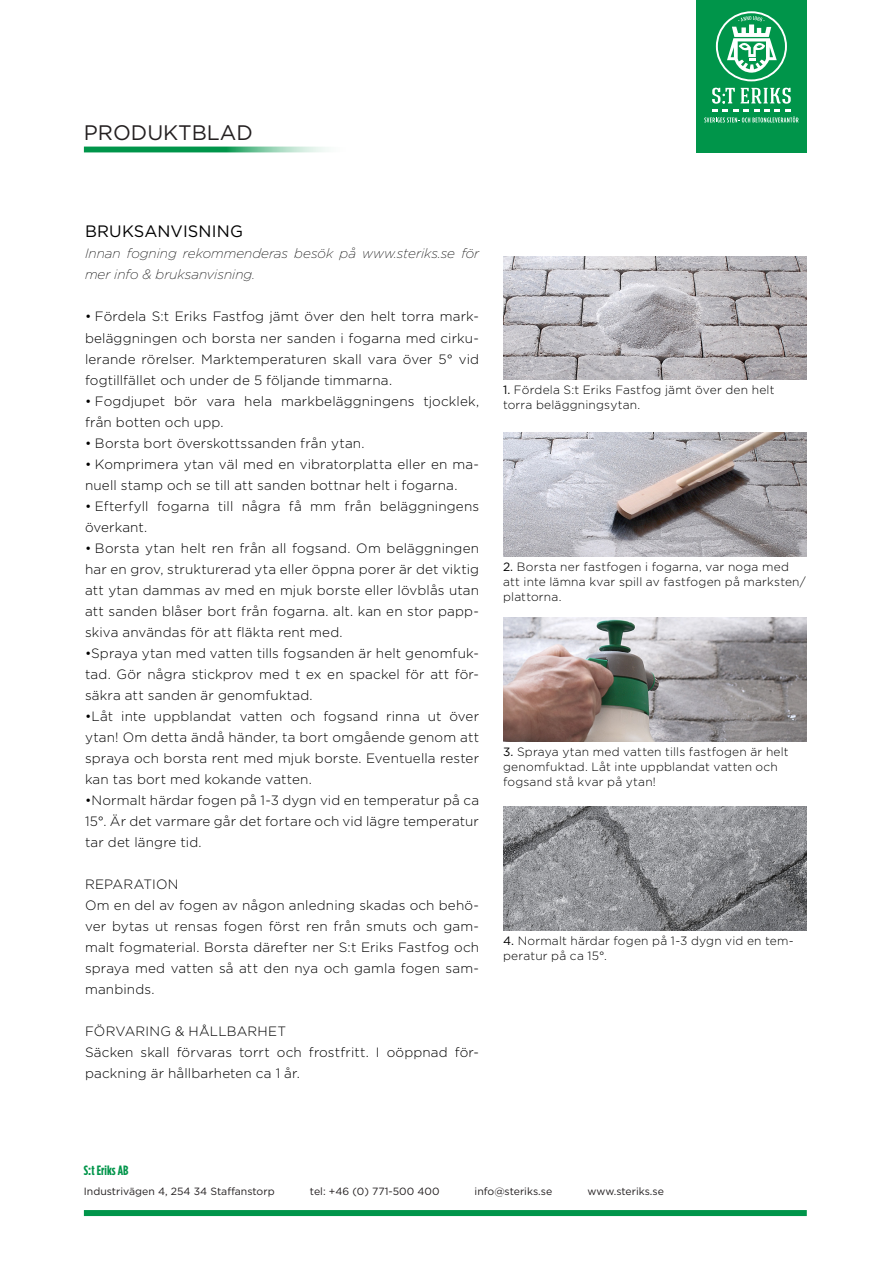
<style>
.page{position:relative;width:893px;height:1263px;background:#fff}
.page>*{position:absolute;margin:0;border:0;box-sizing:border-box;transform-origin:0 0}
.t1{font:21px "Gotham";color:#231f20}
.t2{font:16.5px "Gotham";letter-spacing:.005em;color:#000}
.t3{font:300 13.5px/21px "Gotham";letter-spacing:.01em;color:#000;text-align:justify}
.t4{font:italic 200 13.5px/21px "Gotham";color:#000}
.t5{font:700 13.5px "Gotham Condensed";color:#00954a}
.t6{font:300 12px/15px "Gotham";letter-spacing:.015em;color:#000}
.t7{font:10.5px "Gotham";color:#231f20}
.s1{font-weight:400}
</style>
<div class="page">
<img style="left:503px;top:433px;width:304px;height:123px">
<img style="left:503px;top:618px;width:304px;height:123px">
<img style="left:503px;top:807px;width:304px;height:123px">
<img style="left:503px;top:256px;width:304px;height:124px">
<div style="left:84px;top:1210px;width:723px;height:6px;background:#00954a"></div>
<div style="left:696px;top:0;width:111px;height:152px;background:#00954a"></div>
<svg style="left:704px;top:88px;width:94px;height:34px"></svg>
<svg style="left:716px;top:11px;width:71px;height:70px"></svg>
<svg style="left:84px;top:146px;width:244px;height:6px"></svg>
<h1 class="t1" style="left:84px;top:119px;width:171px">PRODUKTBLAD</h1>
<p class="t2" style="left:85px;top:221px;width:159px">BRUKSANVISNING</p>
<p class="t4" style="left:85px;top:243px;width:396px">Innan fogning rekommenderas besök på www.steriks.se för mer info &amp; bruksanvisning.</p>
<p class="t3" style="left:85px;top:306px;width:396px">• Fördela S:t Eriks Fastfog jämt över den helt torra mark&shy;beläggningen och borsta ner sanden i fogarna med cirku&shy;lerande rörelser. Marktemperaturen skall vara över 5° vid fogtillfället och under de 5 följande timmarna.</p>
<p class="t3" style="left:85px;top:390px;width:396px">• Fogdjupet bör vara hela markbeläggningens tjocklek, från botten och upp.</p>
<p class="t3" style="left:85px;top:432px;width:281px">• Borsta bort överskottssanden från ytan.</p>
<p class="t3" style="left:85px;top:453px;width:396px">• Komprimera ytan väl med en vibratorplatta eller en ma&shy;nuell stamp och se till att sanden bottnar helt i fogarna.</p>
<p class="t3" style="left:85px;top:495px;width:396px">• Efterfyll fogarna till några få mm från beläggningens överkant.</p>
<p class="t3" style="left:85px;top:537px;width:396px">• Borsta ytan helt ren från all fogsand. Om beläggningen har en grov, strukturerad yta eller öppna porer är det viktig att ytan dammas av med en mjuk borste eller lövblås utan att sanden blåser bort från fogarna. alt. kan en stor papp&shy;skiva användas för att fläkta rent med.</p>
<p class="t3" style="left:85px;top:642px;width:396px">•Spraya ytan med vatten tills fogsanden är helt genomfuk&shy;tad. Gör några stickprov med t ex en spackel för att för&shy;säkra att sanden är genomfuktad.</p>
<p class="t3" style="left:85px;top:705px;width:396px">•Låt inte uppblandat vatten och fogsand rinna ut över ytan! Om detta ändå händer, ta bort omgående genom att spraya och borsta rent med mjuk borste. Eventuella rester kan tas bort med kokande vatten.</p>
<p class="t3" style="left:85px;top:789px;width:396px">•Normalt härdar fogen på 1-3 dygn vid en temperatur på ca 15°. Är det varmare går det fortare och vid lägre temperatur tar det längre tid.</p>
<p class="t3" style="left:85px;top:873px;width:396px;text-align:left">REPARATION<br>Om en del av fogen av någon anledning skadas och behö&shy;ver bytas ut rensas fogen först ren från smuts och gam&shy;malt fogmaterial. Borsta därefter ner S:t Eriks Fastfog och spraya med vatten så att den nya och gamla fogen sam&shy;manbinds.</p>
<p class="t3" style="left:85px;top:1020px;width:396px;text-align:left">FÖRVARING &amp; HÅLLBARHET<br>Säcken skall förvaras torrt och frostfritt. I oöppnad för&shy;packning är hållbarheten ca 1 år.</p>
<p class="t6" style="left:503px;top:382px;width:273px"><span class="s1">1.</span> Fördela S:t Eriks Fastfog jämt över den helt torra beläggningsytan.</p>
<p class="t6" style="left:503px;top:559px;width:304px"><span class="s1">2.</span> Borsta ner fastfogen i fogarna, var noga med att inte lämna kvar spill av fastfogen på marksten/ plattorna.</p>
<p class="t6" style="left:503px;top:744px;width:287px"><span class="s1">3.</span> Spraya ytan med vatten tills fastfogen är helt genomfuktad. Låt inte uppblandat vatten och fogsand stå kvar på ytan!</p>
<p class="t6" style="left:503px;top:933px;width:292px"><span class="s1">4.</span> Normalt härdar fogen på 1-3 dygn vid en tem&shy;peratur på ca 15°.</p>
<p class="t5" style="left:84px;top:1162px;width:46px">S:t Eriks AB</p>
<p class="t7" style="left:84px;top:1184px;width:192px">Industrivägen 4, 254 34 Staffanstorp</p>
<p class="t7" style="left:310px;top:1184px;width:131px">tel: +46 (0) 771-500 400</p>
<p class="t7" style="left:475px;top:1184px;width:79px">info@steriks.se</p>
<p class="t7" style="left:588px;top:1184px;width:78px">www.steriks.se</p>
</div>
